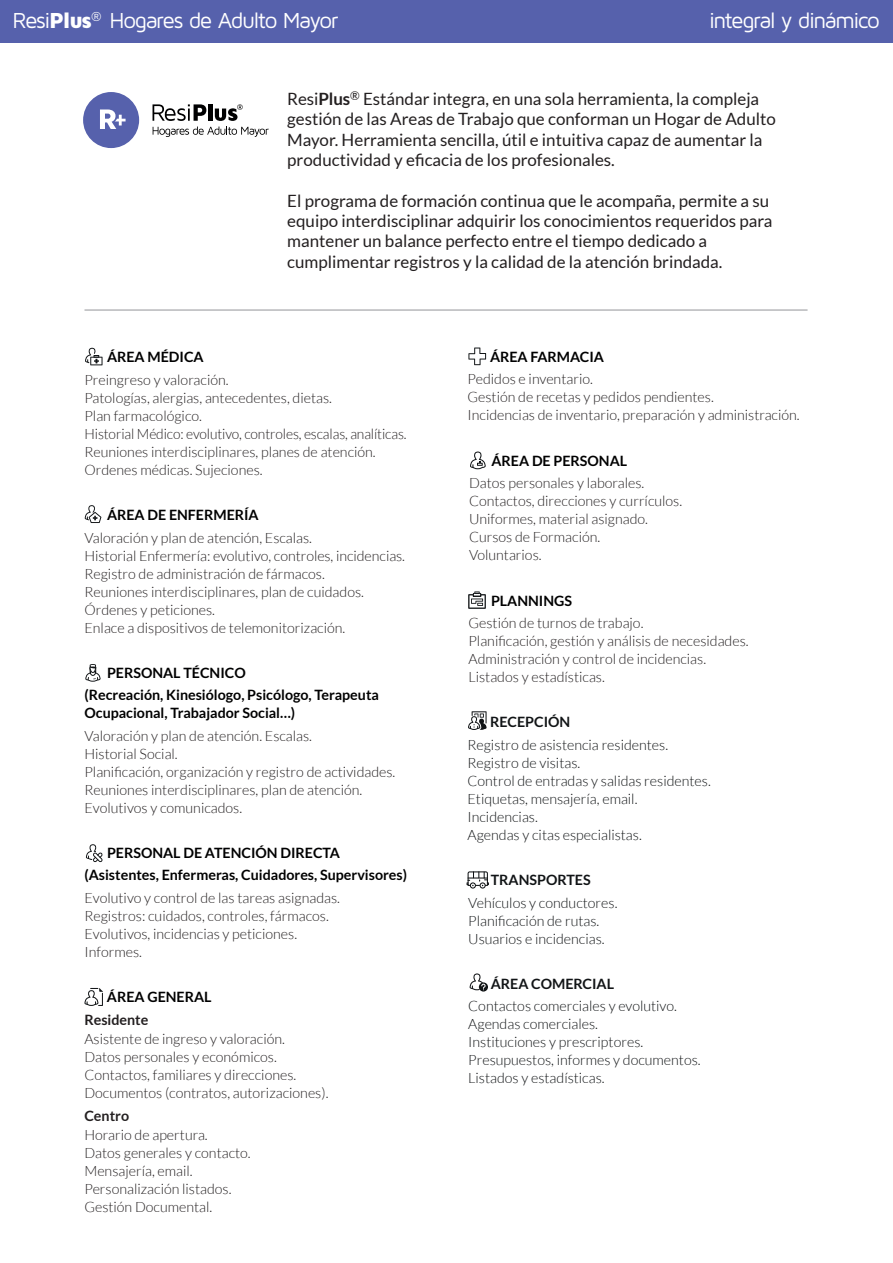
<style>
.page{position:relative;width:893px;height:1263px;background:#fff}
.page>*{position:absolute;margin:0;border:0;box-sizing:border-box;transform-origin:0 0}
.t1{font:22.5px "Maven Pro";letter-spacing:-.065em;color:#fff}
.t2{font:16.95px/20.4px "Lato";color:#231f20}
.t3{font:300 14.25px/18px "Lato";color:#231f20}
.t4{font:300 14.25px/18px "Lato";color:#111416}
.t5{font:700 14.25px/22.5px "Lato";color:#000001}
.t6{font:700 14.25px "Lato";color:#111416}
.t7{font:700 14.25px "Lato";color:#231f20}
.s1{font-weight:900}
.s2{font-weight:700}
</style>
<div class="page">
<hr style="left:85px;top:310px;width:723px;height:1px;background:#939598">
<svg style="left:470px;top:451px;width:16px;height:18px"></svg>
<svg style="left:85px;top:505px;width:16px;height:18px"></svg>
<div style="left:0;top:0;width:893px;height:43px;background:#5661ac"></div>
<svg style="left:468px;top:347px;width:18px;height:18px"></svg>
<svg style="left:468px;top:711px;width:19px;height:19px"></svg>
<svg style="left:85px;top:348px;width:18px;height:17px"></svg>
<svg style="left:85px;top:664px;width:16px;height:18px"></svg>
<svg style="left:86px;top:844px;width:17px;height:18px"></svg>
<svg style="left:84px;top:988px;width:19px;height:18px"></svg>
<svg style="left:468px;top:591px;width:18px;height:18px"></svg>
<div style="left:479px;top:982px;width:9px;height:9px;background:#111416;border-radius:50%"></div>
<svg style="left:470px;top:973px;width:16px;height:17px"></svg>
<svg style="left:467px;top:871px;width:22px;height:17px"></svg>
<svg style="left:153px;top:104px;width:53px;height:17px"></svg>
<hr style="left:209px;top:104px;width:4px;height:17px;background:#000001">
<svg style="left:215px;top:104px;width:28px;height:17px"></svg>
<svg style="left:153px;top:127px;width:116px;height:10px"></svg>
<div style="left:83px;top:92px;width:56px;height:56px;background:#5661ac;border-radius:50%"></div>
<svg style="left:100px;top:109px;width:26px;height:20px"></svg>
<h1 class="t1" style="left:13px;top:7px;width:327px">Resi<span class="s1">Plus</span><sup>®</sup> Hogares de Adulto Mayor</h1>
<h1 class="t1" style="left:709px;top:6px;width:172px">integral y dinámico</h1>
<p class="t2" style="left:287px;top:88px;width:490px">Resi<span class="s2">Plus</span><sup>®</sup> Estándar integra, en una sola herramienta, la compleja gestión de las Areas de Trabajo que conforman un Hogar de Adulto Mayor. Herramienta sencilla, útil e intuitiva capaz de aumentar la productividad y eficacia de los profesionales.</p>
<p class="t2" style="left:287px;top:190px;width:487px">El programa de formación continua que le acompaña, permite a su equipo interdisciplinar adquirir los conocimientos requeridos para mantener un balance perfecto entre el tiempo dedicado a cumplimentar registros y la calidad de la atención brindada.</p>
<p class="t5" style="left:107px;top:345px;width:98px">ÁREA MÉDICA</p>
<p class="t3" style="left:85px;top:371px;width:324px">Preingreso y valoración.<br>Patologías, alergias, antecedentes, dietas.<br>Plan farmacológico.<br>Historial Médico: evolutivo, controles, escalas, analíticas.<br>Reuniones interdisciplinares, planes de atención.<br>Ordenes médicas. Sujeciones.</p>
<p class="t5" style="left:107px;top:503px;width:153px">ÁREA DE ENFERMERÍA</p>
<p class="t3" style="left:85px;top:529px;width:322px">Valoración y plan de atención, Escalas.<br>Historial Enfermería: evolutivo, controles, incidencias.<br>Registro de administración de fármacos.<br>Reuniones interdisciplinares, plan de cuidados.<br>Órdenes y peticiones.<br>Enlace a dispositivos de telemonitorización.</p>
<p class="t5" style="left:85px;top:661px;width:296px;text-indent:23px">PERSONAL TÉCNICO<br>(Recreación, Kinesiólogo, Psicólogo, Terapeuta</p>
<p class="t5" style="left:85px;top:702px;width:212px">Ocupacional, Trabajador Social…)</p>
<p class="t3" style="left:85px;top:727px;width:312px">Valoración y plan de atención. Escalas.<br>Historial Social.<br>Planificación, organización y registro de actividades.<br>Reuniones interdisciplinares, plan de atención.<br>Evolutivos y comunicados.</p>
<p class="t5" style="left:85px;top:841px;width:324px;text-indent:23px">PERSONAL DE ATENCIÓN DIRECTA (Asistentes, Enfermeras, Cuidadores, Supervisores)</p>
<p class="t3" style="left:85px;top:889px;width:257px">Evolutivo y control de las tareas asignadas.<br>Registros: cuidados, controles, fármacos.<br>Evolutivos, incidencias y peticiones.<br>Informes.</p>
<p class="t5" style="left:107px;top:985px;width:106px">ÁREA GENERAL</p>
<p class="t7" style="left:84px;top:1011px;width:65px">Residente</p>
<p class="t3" style="left:84px;top:1030px;width:246px">Asistente de ingreso y valoración.<br>Datos personales y económicos.<br>Contactos, familiares y direcciones.<br>Documentos (contratos, autorizaciones).</p>
<p class="t7" style="left:84px;top:1107px;width:46px">Centro</p>
<p class="t3" style="left:84px;top:1126px;width:168px">Horario de apertura.<br>Datos generales y contacto.<br>Mensajería, email.<br>Personalización listados.<br>Gestión Documental.</p>
<p class="t5" style="left:490px;top:345px;width:116px">ÁREA FARMACIA</p>
<p class="t3" style="left:468px;top:370px;width:334px">Pedidos e inventario.<br>Gestión de recetas y pedidos pendientes.<br>Incidencias de inventario, preparación y administración.</p>
<p class="t5" style="left:492px;top:449px;width:137px">ÁREA DE PERSONAL</p>
<p class="t3" style="left:469px;top:474px;width:215px">Datos personales y laborales.<br>Contactos, direcciones y currículos.<br>Uniformes, material asignado.<br>Cursos de Formación.<br>Voluntarios.</p>
<p class="t5" style="left:491px;top:589px;width:83px">PLANNINGS</p>
<p class="t3" style="left:469px;top:614px;width:282px">Gestión de turnos de trabajo.<br>Planificación, gestión y análisis de necesidades.<br>Administración y control de incidencias.<br>Listados y estadísticas.</p>
<p class="t6" style="left:490px;top:714px;width:82px">RECEPCIÓN</p>
<p class="t4" style="left:467px;top:735px;width:245px">Registro de asistencia residentes.<br>Registro de visitas.<br>Control de entradas y salidas residentes.<br>Etiquetas, mensajería, email.<br>Incidencias.<br>Agendas y citas especialistas.</p>
<p class="t6" style="left:491px;top:872px;width:101px">TRANSPORTES</p>
<p class="t4" style="left:468px;top:893px;width:151px">Vehículos y conductores.<br>Planificación de rutas.<br>Usuarios e incidencias.</p>
<p class="t6" style="left:491px;top:976px;width:125px">ÁREA COMERCIAL</p>
<p class="t4" style="left:468px;top:997px;width:234px">Contactos comerciales y evolutivo.<br>Agendas comerciales.<br>Instituciones y prescriptores.<br>Presupuestos, informes y documentos.<br>Listados y estadísticas.</p>
</div>
